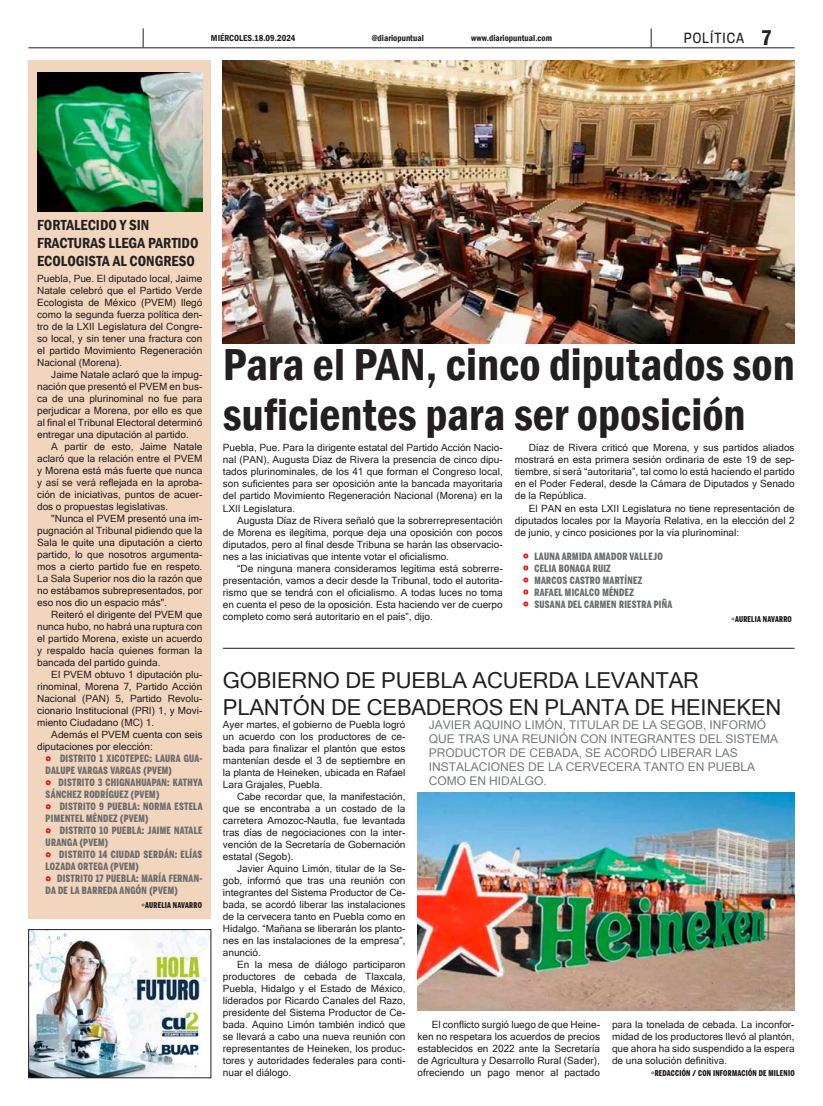
<style>
.page{position:relative;width:823px;height:1106px;background:#fff}
.page>*{position:absolute;margin:0;border:0;box-sizing:border-box;transform-origin:0 0}
.t1{font:600 condensed 46px/50px "Franklin Gothic";color:#231f20}
.t2{font:22px/26.4px "Microsoft Sans Serif";letter-spacing:-.01em;color:#231f20}
.t3{font:600 condensed 22px "Franklin Gothic";color:#231f20}
.t4{font:600 condensed 15px/18px "Franklin Gothic";color:#231f20}
.t5{font:13px "Titling Gothic FB Narrow";letter-spacing:.08em;color:#231f20}
.t6{font:12px/14px "Microsoft Sans Serif";color:#76787b}
.t7{font:10px/12px "Microsoft Sans Serif";color:#231f20;text-align:justify}
.t8{font:900 10px/12px "Benton Sans Comp";letter-spacing:.03em;color:#6c6d70}
.t9{font:600 condensed 9px "Franklin Gothic";color:#231f20}
.t10{font:900 8px "Benton Sans Comp";letter-spacing:.03em;color:#231f20}
.s1{font-family:"Microsoft Sans Serif";font-weight:400;font-size:10px}
</style>
<div class="page">
<hr style="left:28px;top:47px;width:766px;height:1px;background:#231f20">
<svg style="left:650px;top:28px;width:1px;height:20px"></svg>
<svg style="left:143px;top:28px;width:1px;height:19px"></svg>
<div style="left:29px;top:60px;width:182px;height:858px;background:#f2d5bd"></div>
<img style="left:223px;top:60px;width:571px;height:283px">
<svg style="left:523px;top:553px;width:5px;height:54px"></svg>
<hr style="left:223px;top:647px;width:571px;height:1px;background:#231f20">
<svg style="left:45px;top:756px;width:6px;height:6px"></svg>
<svg style="left:45px;top:780px;width:6px;height:6px"></svg>
<svg style="left:45px;top:804px;width:6px;height:6px"></svg>
<svg style="left:45px;top:828px;width:6px;height:6px"></svg>
<svg style="left:45px;top:852px;width:6px;height:6px"></svg>
<svg style="left:45px;top:876px;width:6px;height:6px"></svg>
<img style="left:37px;top:72px;width:165px;height:139px">
<img style="left:30px;top:931px;width:179px;height:144px">
<div style="left:28px;top:929px;width:183px;height:148px;border:1px solid #231f20"></div>
<img style="left:417px;top:792px;width:377px;height:218px">
<p class="t9" style="left:211px;top:32px;width:86px">MIÉRCOLES.18.09.2024</p>
<p class="t9" style="left:372px;top:32px;width:53px">@diariopuntual</p>
<p class="t9" style="left:471px;top:32px;width:82px">www.diariopuntual.com</p>
<p class="t5" style="left:683px;top:31px;width:62px">POLÍTICA</p>
<p class="t3" style="left:760px;top:23px;width:13px">7</p>
<p class="t4" style="left:37px;top:216px;width:163px">FORTALECIDO Y SIN<br>FRACTURAS LLEGA PARTIDO<br>ECOLOGISTA AL CONGRESO</p>
<p class="t7" style="left:37px;top:272px;width:167px">Puebla, Pue. El diputado local, Jaime Natale celebró que el Partido Verde Ecologista de México (PVEM) llegó como la segunda fuerza política den&shy;tro de la LXII Legislatura del Congre&shy;so local, y sin tener una fractura con el partido Movimiento Regeneración Nacional (Morena).</p>
<p class="t7" style="left:37px;top:368px;width:167px;text-indent:14px">Jaime Natale aclaró que la impug&shy;nación que presentó el PVEM en bus&shy;ca de una plurinominal no fue para perjudicar a Morena, por ello es que al final el Tribunal Electoral determinó entregar una diputación al partido.</p>
<p class="t7" style="left:37px;top:440px;width:167px;text-indent:14px">A partir de esto, Jaime Natale aclaró que la relación entre el PVEM y Morena está más fuerte que nunca y así se verá reflejada en la aproba&shy;ción de iniciativas, puntos de acuer&shy;dos o propuestas legislativas.</p>
<p class="t7" style="left:37px;top:512px;width:167px;text-indent:14px">"Nunca el PVEM presentó una im&shy;pugnación al Tribunal pidiendo que la Sala le quite una diputación a cierto partido, lo que nosotros argumenta&shy;mos a cierto partido fue en respeto.<br>La Sala Superior nos dio la razón que no estábamos subrepresentados, por eso nos dio un espacio más".</p>
<p class="t7" style="left:37px;top:608px;width:167px;text-indent:14px">Reiteró el dirigente del PVEM que nunca hubo, no habrá una ruptura con el partido Morena, existe un acuerdo y respaldo hacía quienes forman la bancada del partido guinda.</p>
<p class="t7" style="left:37px;top:668px;width:167px;text-indent:14px">El PVEM obtuvo 1 diputación plu&shy;rinominal, Morena 7, Partido Acción Nacional (PAN) 5, Partido Revolu&shy;cionario Institucional (PRI) 1, y Movi&shy;miento Ciudadano (MC) 1.</p>
<p class="t7" style="left:37px;top:728px;width:167px;text-indent:14px">Además el PVEM cuenta con seis diputaciones por elección:</p>
<p class="t8" style="left:46px;top:752px;width:158px;text-indent:14px">DISTRITO 1 XICOTEPEC: LAURA GUA-<br>DALUPE VARGAS VARGAS (PVEM)</p>
<p class="t8" style="left:46px;top:776px;width:158px;text-indent:13px">DISTRITO 3 CHIGNAHUAPAN: KATHYA<br>SÁNCHEZ RODRÍGUEZ (PVEM)</p>
<p class="t8" style="left:46px;top:800px;width:158px;text-indent:14px">DISTRITO 9 PUEBLA: NORMA ESTELA<br>PIMENTEL MÉNDEZ (PVEM)</p>
<p class="t8" style="left:46px;top:824px;width:158px;text-indent:14px">DISTRITO 10 PUEBLA: JAIME NATALE<br>URANGA (PVEM)</p>
<p class="t8" style="left:46px;top:848px;width:158px;text-indent:14px">DISTRITO 14 CIUDAD SERDÁN: ELÍAS<br>LOZADA ORTEGA (PVEM)</p>
<p class="t8" style="left:46px;top:872px;width:158px;text-indent:11px">DISTRITO 17 PUEBLA: MARÍA FERNAN-<br>DA DE LA BARREDA ANGÓN (PVEM)</p>
<p class="t10" style="left:141px;top:900px;width:62px"><span class="s1">°</span>AURELIA NAVARRO</p>
<p class="t1" style="left:223px;top:339px;width:573px">Para el PAN, cinco diputados son suficientes para ser oposición</p>
<p class="t7" style="left:223px;top:442px;width:281px">Puebla, Pue. Para la dirigente estatal del Partido Acción Nacio&shy;nal (PAN), Augusta Díaz de Rivera la presencia de cinco dipu&shy;tados plurinominales, de los 41 que forman el Congreso local, son suficientes para ser oposición ante la bancada mayoritaria del partido Movimiento Regeneración Nacional (Morena) en la LXII Legislatura.</p>
<p class="t7" style="left:223px;top:514px;width:281px;text-indent:14px">Augusta Díaz de Rivera señaló que la sobrerrepresentación de Morena es ilegítima, porque deja una oposición con pocos diputados, pero al final desde Tribuna se harán las observacio&shy;nes a las iniciativas que intente votar el oficialismo.</p>
<p class="t7" style="left:223px;top:562px;width:281px;text-indent:14px">“De ninguna manera consideramos legítima está sobrerre&shy;presentación, vamos a decir desde la Tribunal, todo el autorita&shy;rismo que se tendrá con el oficialismo. A todas luces no toma en cuenta el peso de la oposición. Esta haciendo ver de cuerpo completo como será autoritario en el país”, dijo.</p>
<p class="t7" style="left:514px;top:442px;width:281px;text-indent:14px">Díaz de Rivera criticó que Morena, y sus partidos aliados mostrará en esta primera sesión ordinaria de este 19 de sep&shy;tiembre, si será “autoritaria”, tal como lo está haciendo el partido en el Poder Federal, desde la Cámara de Diputados y Senado de la República.</p>
<p class="t7" style="left:514px;top:502px;width:281px;text-indent:14px">El PAN en esta LXII Legislatura no tiene representación de diputados locales por la Mayoría Relativa, en la elección del 2 de junio, y cinco posiciones por la vía plurinominal:</p>
<p class="t8" style="left:534px;top:550px;width:130px">LAUNA ARMIDA AMADOR VALLEJO</p>
<p class="t8" style="left:534px;top:562px;width:78px">CELIA BONAGA RUIZ</p>
<p class="t8" style="left:534px;top:574px;width:109px">MARCOS CASTRO MARTÍNEZ</p>
<p class="t8" style="left:534px;top:586px;width:101px">RAFAEL MICALCO MÉNDEZ</p>
<p class="t8" style="left:534px;top:598px;width:139px">SUSANA DEL CARMEN RIESTRA PIÑA</p>
<p class="t10" style="left:730px;top:614px;width:62px"><span class="s1">°</span>AURELIA NAVARRO</p>
<p class="t2" style="left:223px;top:667px;width:559px">GOBIERNO DE PUEBLA ACUERDA LEVANTAR<br>PLANTÓN DE CEBADEROS EN PLANTA DE HEINEKEN</p>
<p class="t7" style="left:223px;top:718px;width:184px">Ayer martes, el gobierno de Puebla logró un acuerdo con los productores de ce&shy;bada para finalizar el plantón que estos mantenían desde el 3 de septiembre en la planta de Heineken, ubicada en Rafael Lara Grajales, Puebla.</p>
<p class="t7" style="left:223px;top:790px;width:184px;text-indent:14px">Cabe recordar que, la manifestación, que se encontraba a un costado de la carretera Amozoc-Nautla, fue levantada tras días de negociaciones con la inter&shy;vención de la Secretaría de Gobernación estatal (Segob).</p>
<p class="t7" style="left:223px;top:862px;width:184px;text-indent:14px">Javier Aquino Limón, titular de la Se&shy;gob, informó que tras una reunión con integrantes del Sistema Productor de Ce&shy;bada, se acordó liberar las instalaciones de la cervecera tanto en Puebla como en Hidalgo. “Mañana se liberarán los planto&shy;nes en las instalaciones de la empresa”, anunció.</p>
<p class="t7" style="left:223px;top:958px;width:184px;text-indent:14px">En la mesa de diálogo participaron productores de cebada de Tlaxcala, Puebla, Hidalgo y el Estado de México, liderados por Ricardo Canales del Razo, presidente del Sistema Productor de Ce&shy;bada. Aquino Limón también indicó que se llevará a cabo una nueva reunión con representantes de Heineken, los produc&shy;tores y autoridades federales para conti&shy;nuar el diálogo.</p>
<p class="t6" style="left:428px;top:717px;width:351px">JAVIER AQUINO LIMÓN, TITULAR DE LA SEGOB, INFORMÓ QUE TRAS UNA REUNIÓN CON INTEGRANTES DEL SISTEMA PRODUCTOR DE CEBADA, SE ACORDÓ LIBERAR LAS INSTALACIONES DE LA CERVECERA TANTO EN PUEBLA COMO EN HIDALGO.</p>
<p class="t7" style="left:417px;top:1018px;width:184px;text-indent:14px">El conflicto surgió luego de que Heine&shy;ken no respetara los acuerdos de precios establecidos en 2022 ante la Secretaría de Agricultura y Desarrollo Rural (Sader), ofreciendo un pago menor al pactado</p>
<p class="t7" style="left:611px;top:1018px;width:184px">para la tonelada de cebada. La inconfor&shy;midad de los productores llevó al plantón, que ahora ha sido suspendido a la espera de una solución definitiva.</p>
<p class="t10" style="left:650px;top:1068px;width:145px"><span class="s1">°</span>REDACCIÓN / CON INFORMACIÓN DE MILENIO</p>
</div>
